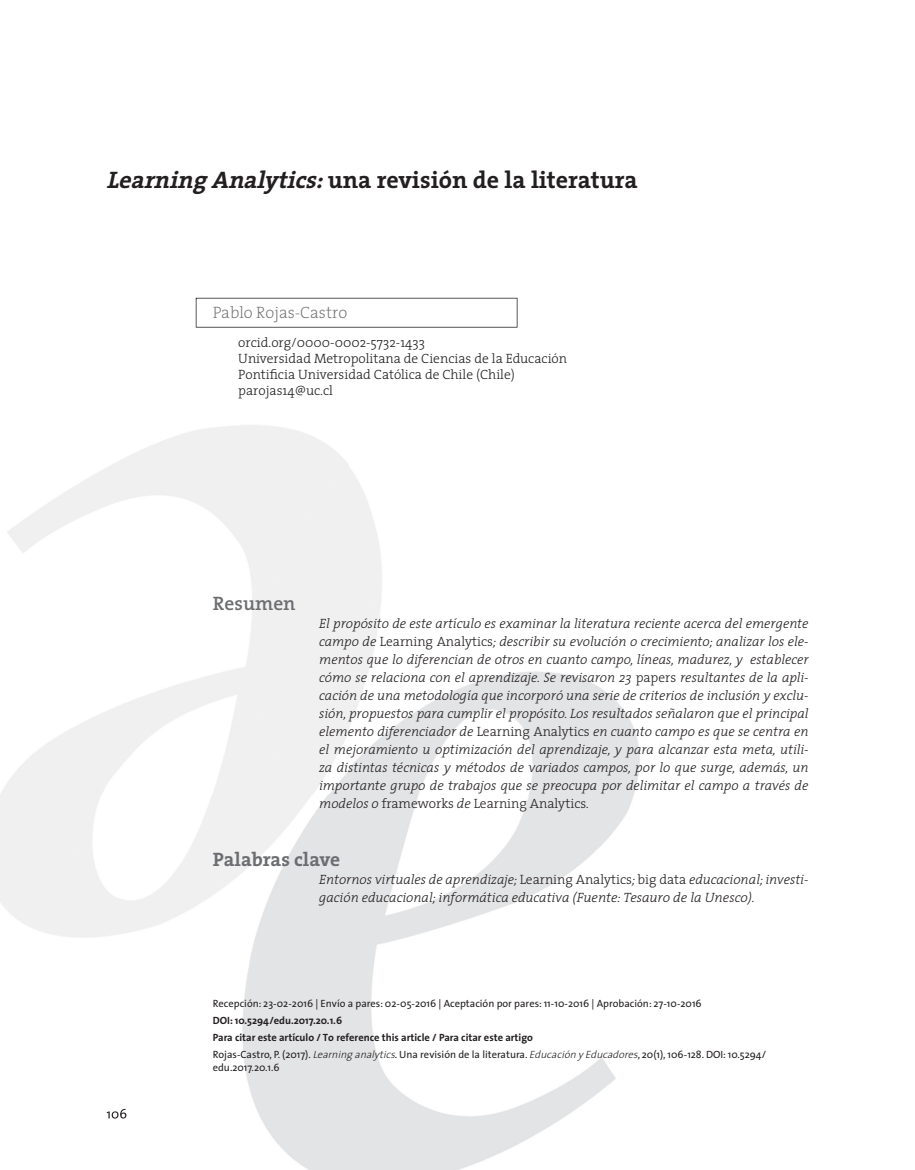
<style>
.page{position:relative;width:915px;height:1170px;background:#fff}
.page>*{position:absolute;margin:0;border:0;box-sizing:border-box;transform-origin:0 0}
.t1{font:700 24px "The Serif";color:#231f20}
.t2{font:700 19.5px "The Serif";color:#6c6d70}
.t3{font:600 19.5px "The Serif";color:#6c6d70}
.t4{font:200 16.5px "The Serif";color:#6c6d70}
.t5{font:italic 300 13.5px/18px "The Serif";color:#231f20;text-align:justify}
.t6{font:300 13.5px/16.2px "The Serif";color:#231f20}
.t7{font:700 10.5px/16.8px "The Sans";color:#231f20}
.t8{font:10.5px "The Sans";color:#231f20}
.s1{font-style:italic}
.s2{font-style:normal}
.s3{font-weight:400}
.s4{font-weight:300;font-style:italic}
</style>
<div class="page">
<img style="left:107px;top:1108px;width:19px;height:10px">
<svg style="left:196px;top:298px;width:321px;height:29px"></svg>
<h1 class="t1" style="left:106px;top:160px;width:532px"><span class="s1">LearningAnalytics:</span>una revisión de la literatura</h1>
<p class="t4" style="left:213px;top:298px;width:136px">Pablo Rojas-Castro</p>
<p class="t6" style="left:238px;top:333px;width:330px">orcid.org/0000-0002-5732-1433<br>Universidad Metropolitana de Ciencias de la Educación Pontificia Universidad Católica de Chile (Chile) parojas14@uc.cl</p>
<h2 class="t3" style="left:213px;top:587px;width:84px">Resumen</h2>
<p class="t5" style="left:319px;top:614px;width:491px">El propósito de este artículo es examinar la literatura reciente acerca del emergente campo de <span class="s2">Learning Analytics</span>; describir su evolución o crecimiento; analizar los ele&shy;mentos que lo diferencian de otros en cuanto campo, líneas, madurez, y establecer cómo se relaciona con el aprendizaje. Se revisaron 23 <span class="s2">papers</span> resultantes de la apli&shy;cación de una metodología que incorporó una serie de criterios de inclusión y exclu&shy;sión, propuestos para cumplir el propósito. Los resultados señalaron que el principal elemento diferenciador de <span class="s2">Learning Analytics</span> en cuanto campo es que se centra en el mejoramiento u optimización del aprendizaje, y para alcanzar esta meta, utili&shy;za distintas técnicas y métodos de variados campos, por lo que surge, además, un importante grupo de trabajos que se preocupa por delimitar el campo a través de modelos o <span class="s2">frameworks</span> de <span class="s2">Learning Analytics</span>.</p>
<h2 class="t2" style="left:213px;top:842px;width:129px">Palabras clave</h2>
<p class="t5" style="left:319px;top:869px;width:490px">Entornos virtuales de aprendizaje; <span class="s2">Learning Analytics</span>; <span class="s2">big data</span> educacional; investi&shy;gación educacional; informática educativa (Fuente: Tesauro de la Unesco).</p>
<p class="t8" style="left:213px;top:995px;width:490px">Recepción: 23-02-2016 | Envío a pares: 02-05-2016 | Aceptación por pares: 11-10-2016 | Aprobación: 27-10-2016</p>
<p class="t7" style="left:213px;top:1012px;width:555px">DOI: 10.5294/edu.2017.20.1.6<br>Para citar este artículo / To reference this article / Para citar este artigo<br><span class="s3">Rojas-Castro, P. (2017).</span> <span class="s4">Learninganalytics</span><span class="s3">. Una revisión de la literatura.</span> <span class="s4">EducaciónyEducadores</span><span class="s3">, 20(1), 106-128. DOI: 10.5294/</span></p>
<p class="t8" style="left:213px;top:1058px;width:68px">edu.2017.20.1.6</p>
</div>
